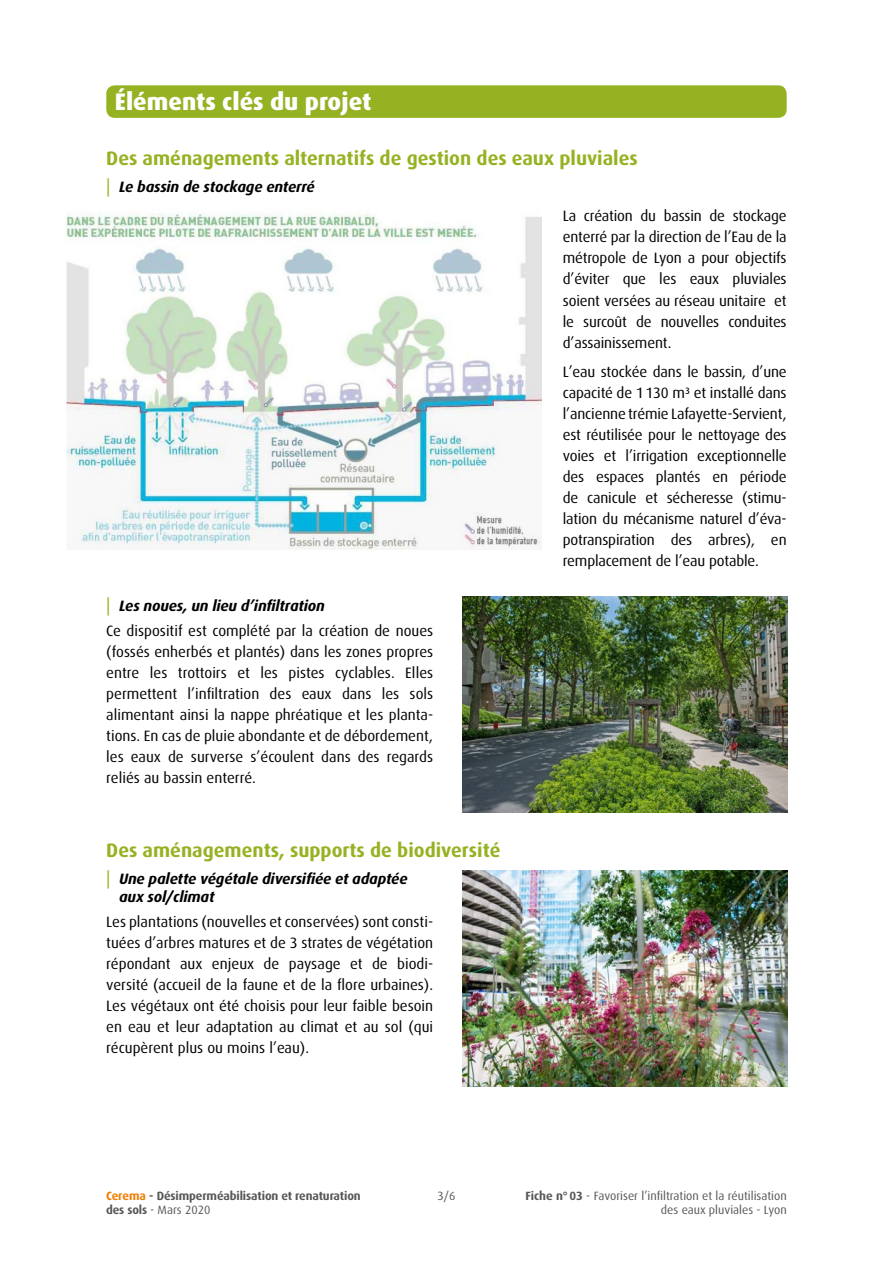
<style>
.page{position:relative;width:893px;height:1263px;background:#fff}
.page>*{position:absolute;margin:0;border:0;box-sizing:border-box;transform-origin:0 0}
.Titre_1{font:800 24px "Dax OT";color:#fff}
.Titre_2{font:700 19.5px "Dax OT";color:#95b222}
.corps_de_texte{font:15px/21px "Dax OT";letter-spacing:-.01em;color:#000;text-align:justify}
.t1{font:italic 700 15px/18px "Dax OT";letter-spacing:-.01em;color:#000}
.t2{font:12px/14.4px "Dax OT";color:#575756;text-align:right}
.t3{font:700 12px/14.4px "Dax OT";letter-spacing:-.01em;color:#575756}
.s1{color:#ef7d00}
.s2{font-weight:400}
.s3{font-weight:700}
</style>
<div class="page">
<div style="left:106px;top:85px;width:681px;height:33px;background:#95b222;border-radius:9px"></div>
<img style="left:66px;top:214px;width:475px;height:336px">
<img style="left:463px;top:596px;width:324px;height:216px">
<img style="left:463px;top:870px;width:324px;height:216px">
<p class="Titre_1" style="left:115px;top:88px;width:258px">Éléments clés du projet</p>
<p class="Titre_2" style="left:106px;top:148px;width:533px">Des aménagements alternatifs de gestion des eaux pluviales</p>
<p class="t1" style="left:119px;top:178px;width:197px">Le bassin de stockage enterré</p>
<p class="corps_de_texte" style="left:563px;top:206px;width:225px">La création du bassin de stockage enterré par la direction de l’Eau de la métropole de Lyon a pour objectifs d’éviter que les eaux pluviales soient versées au réseau unitaire et le surcoût de nouvelles conduites d’assainissement.</p>
<p class="corps_de_texte" style="left:563px;top:361px;width:225px">L’eau stockée dans le bassin, d’une capacité de 1130 m³ et installé dans l’ancienne trémie Lafayette-Servient, est réutilisée pour le nettoyage des voies et l’irrigation exceptionnelle des espaces plantés en période de canicule et sécheresse (stimu&shy;lation du mécanisme naturel d’éva&shy;potranspiration des arbres), en remplacement de l’eau potable.</p>
<p class="t1" style="left:119px;top:596px;width:207px">Les noues, un lieu d’infiltration</p>
<p class="corps_de_texte" style="left:106px;top:620px;width:328px">Ce dispositif est complété par la création de noues (fossés enherbés et plantés) dans les zones propres entre les trottoirs et les pistes cyclables. Elles permettent l’infiltration des eaux dans les sols alimentant ainsi la nappe phréatique et les planta&shy;tions. En cas de pluie abondante et de débordement, les eaux de surverse s’écoulent dans des regards reliés au bassin enterré.</p>
<p class="Titre_2" style="left:106px;top:839px;width:396px">Des aménagements, supports de biodiversité</p>
<p class="t1" style="left:119px;top:870px;width:290px">Une palette végétale diversifiée et adaptée aux sol/climat</p>
<p class="corps_de_texte" style="left:106px;top:911px;width:328px">Les plantations (nouvelles et conservées) sont consti&shy;tuées d’arbres matures et de 3 strates de végétation répondant aux enjeux de paysage et de biodi&shy;versité (accueil de la faune et de la flore urbaines).<br>Les végétaux ont été choisis pour leur faible besoin en eau et leur adaptation au climat et au sol (qui récupèrent plus ou moins l’eau).</p>
<p class="t2" style="left:437px;top:1189px;width:19px">3/6</p>
<p class="t3" style="left:106px;top:1188px;width:256px"><span class="s1">Cerema</span> - Désimperméabilisation et renaturation des sols <span class="s2">- Mars 2020</span></p>
<p class="t2" style="left:525px;top:1189px;width:263px"><span class="s3">Fiche n°03</span> - Favoriser l’infiltration et la réutilisation des eaux pluviales - Lyon</p>
</div>
